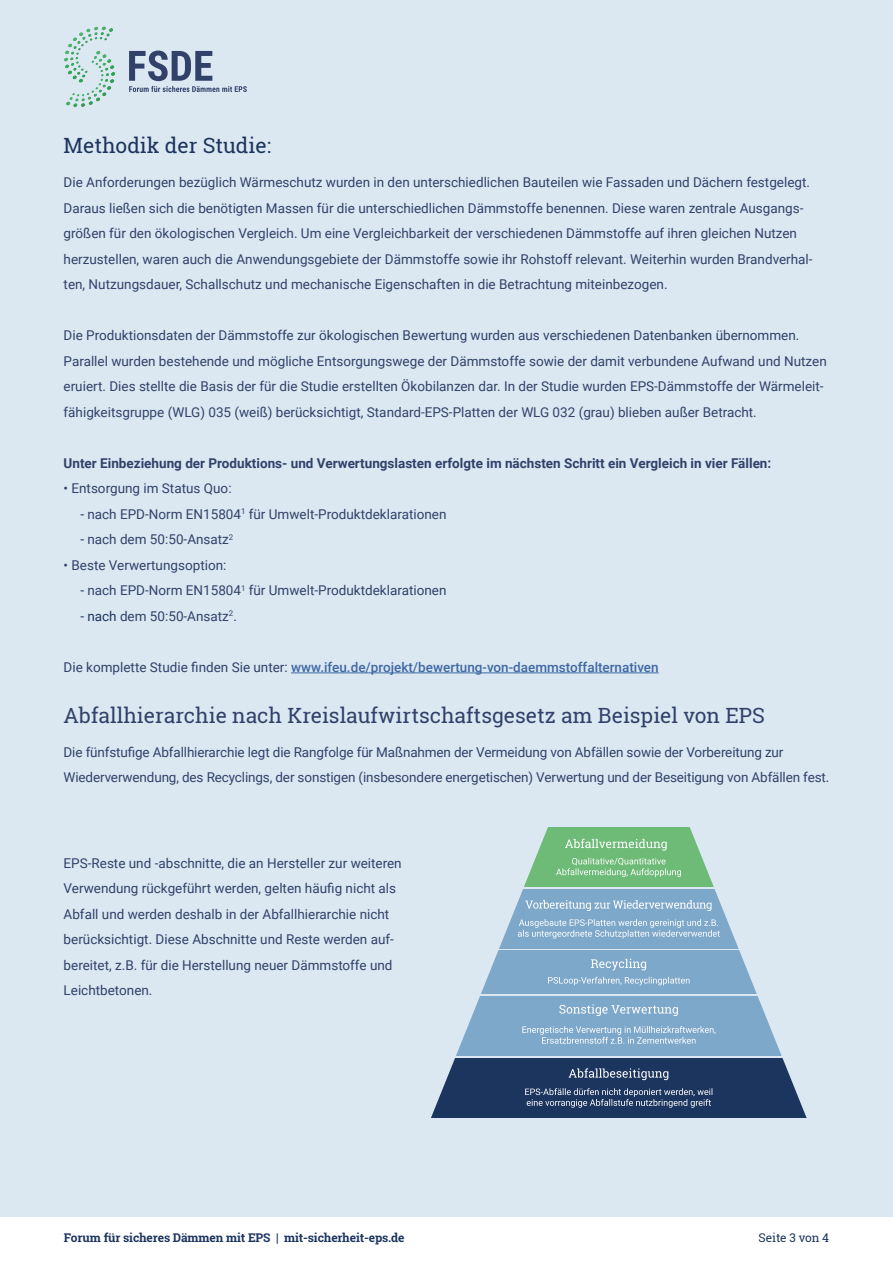
<style>
.page{position:relative;width:893px;height:1263px;background:#fff}
.page>*{position:absolute;margin:0;border:0;box-sizing:border-box;transform-origin:0 0}
.t1{font:21px "Roboto Slab";color:#31416a}
.t2{font:21px "Roboto Slab";color:#1c355e}
.t3{font:13.5px/25.5px "Roboto";color:#31416a}
.t4{font:700 13.5px "Roboto";color:#31416a}
.t5{font:500 13.5px "Roboto";color:#3f68a5}
.t6{font:700 12px "Roboto Slab";letter-spacing:-.01em;color:#1c355e}
.t7{font:12px "Roboto Slab";letter-spacing:-.01em;color:#1c355e}
.s1{color:#1c355e}
.s2{font-weight:400;color:#31416a}
</style>
<div class="page">
<div style="left:0;top:0;width:893px;height:1216px;background:#dce8f1"></div>
<div style="left:389px;top:827px;width:460px;height:60px;background:#6eba77"></div>
<div style="left:389px;top:889px;width:460px;height:59px;background:#7ea8ca"></div>
<div style="left:389px;top:951px;width:460px;height:43px;background:#7ea8ca"></div>
<div style="left:389px;top:996px;width:460px;height:60px;background:#7ea8ca"></div>
<div style="left:389px;top:1058px;width:460px;height:60px;background:#1c355e"></div>
<svg style="left:389px;top:827px;width:161px;height:291px;fill:#dce8f1"></svg>
<svg style="left:687px;top:827px;width:162px;height:291px;fill:#dce8f1"></svg>
<svg style="left:565px;top:839px;width:102px;height:11px"></svg>
<svg style="left:525px;top:900px;width:186px;height:11px"></svg>
<svg style="left:591px;top:959px;width:55px;height:11px"></svg>
<svg style="left:559px;top:1004px;width:119px;height:12px"></svg>
<svg style="left:569px;top:1068px;width:99px;height:12px"></svg>
<svg style="left:556px;top:858px;width:125px;height:19px"></svg>
<svg style="left:518px;top:919px;width:202px;height:19px"></svg>
<svg style="left:548px;top:977px;width:142px;height:8px"></svg>
<svg style="left:522px;top:1026px;width:193px;height:18px"></svg>
<svg style="left:525px;top:1088px;width:187px;height:20px"></svg>
<svg style="left:129px;top:51px;width:118px;height:41px"></svg>
<svg style="left:64px;top:26px;width:51px;height:81px"></svg>
<hr style="left:291px;top:672px;width:368px;height:1px;background:#3f68a5">
<h1 class="t2" style="left:64px;top:131px;width:209px">Methodik der Studie:</h1>
<p class="t3" style="left:64px;top:169px;width:750px">Die Anforderungen bezüglich Wärmeschutz wurden in den unterschiedlichen Bauteilen wie Fassaden und Dächern festgelegt.<br>Daraus ließen sich die benötigten Massen für die unterschiedlichen Dämmstoffe benennen. Diese waren zentrale Ausgangs&shy;größen für den ökologischen Vergleich. Um eine Vergleichbarkeit der verschiedenen Dämmstoffe auf ihren gleichen Nutzen herzustellen, waren auch die Anwendungsgebiete der Dämmstoffe sowie ihr Rohstoff relevant. Weiterhin wurden Brandverhal&shy;ten, Nutzungsdauer, Schallschutz und mechanische Eigenschaften in die Betrachtung miteinbezogen.</p>
<p class="t3" style="left:64px;top:322px;width:765px">Die Produktionsdaten der Dämmstoffe zur ökologischen Bewertung wurden aus verschiedenen Datenbanken übernommen.<br>Parallel wurden bestehende und mögliche Entsorgungswege der Dämmstoffe sowie der damit verbundene Aufwand und Nutzen eruiert. Dies stellte die Basis der für die Studie erstellten Ökobilanzen dar. In der Studie wurden EPS-Dämmstoffe der Wärmeleit&shy;fähigkeitsgruppe (WLG) 035 (weiß) berücksichtigt, Standard-EPS-Platten der WLG 032 (grau) blieben außer Betracht.</p>
<p class="t4" style="left:64px;top:453px;width:709px">Unter Einbeziehung der Produktions- und Verwertungslasten erfolgte im nächsten Schritt ein Vergleich in vier Fällen:</p>
<p class="t3" style="left:64px;top:475px;width:169px">• Entsorgung im Status Quo:</p>
<p class="t3" style="left:80px;top:501px;width:368px"><span class="s1">-</span> nach EPD-Norm EN15804<sup>1</sup> für Umwelt-Produktdeklarationen</p>
<p class="t3" style="left:80px;top:526px;width:155px"><span class="s1">-</span> nach dem 50:50-Ansatz<sup>2</sup></p>
<p class="t3" style="left:64px;top:552px;width:164px">• Beste Verwertungsoption:</p>
<p class="t3" style="left:80px;top:577px;width:368px"><span class="s1">-</span> nach EPD-Norm EN15804<sup>1</sup> für Umwelt-Produktdeklarationen</p>
<p class="t3" style="left:80px;top:603px;width:158px"><span class="s1">- nach</span> dem 50:50-Ansatz<sup>2</sup>.</p>
<p class="t5" style="left:64px;top:658px;width:597px"><span class="s2">Die komplette Studie finden Sie unter:</span> www.ifeu.de/projekt/bewertung-von-daemmstoffalternativen</p>
<h1 class="t1" style="left:64px;top:701px;width:703px">Abfallhierarchie nach Kreislaufwirtschaftsgesetz am Beispiel von EPS</h1>
<p class="t3" style="left:64px;top:739px;width:767px">Die fünfstufige Abfallhierarchie legt die Rangfolge für Maßnahmen der Vermeidung von Abfällen sowie der Vorbereitung zur<br>Wiederverwendung, des Recyclings, der sonstigen (insbesondere energetischen) Verwertung und der Beseitigung von Abfällen fest.</p>
<p class="t3" style="left:64px;top:849px;width:340px">EPS-Reste und -abschnitte, die an Hersteller zur weiteren Verwendung rückgeführt werden, gelten häufig nicht als Abfall und werden deshalb in der Abfallhierarchie nicht berücksichtigt. Diese Abschnitte und Reste werden auf&shy;bereitet, z.B. für die Herstellung neuer Dämmstoffe und Leichtbetonen.</p>
<p class="t6" style="left:64px;top:1229px;width:342px">Forum für sicheres Dämmen mit EPS | mit-sicherheit-eps.de</p>
<p class="t7" style="left:759px;top:1229px;width:72px">Seite 3 von 4</p>
</div>
